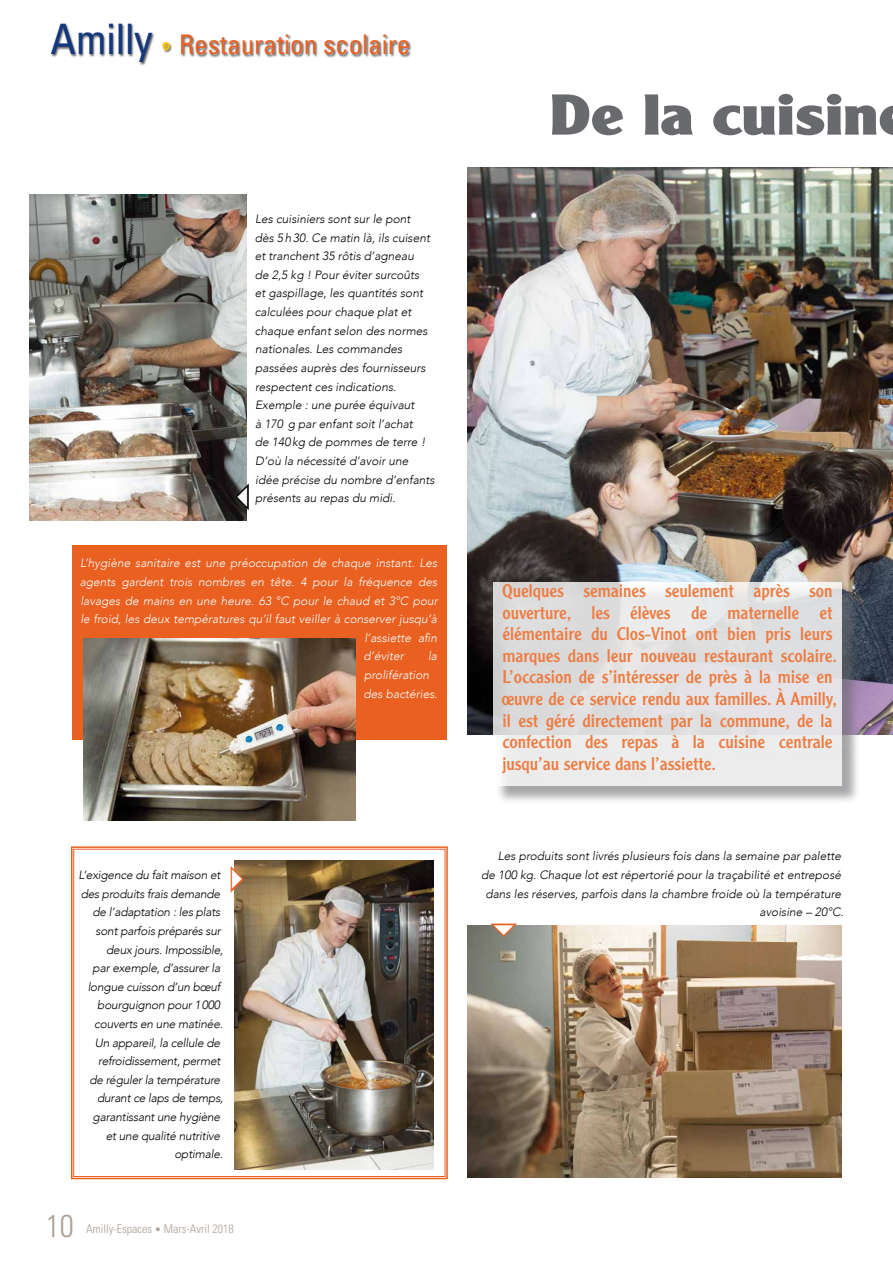
<style>
.page{position:relative;width:893px;height:1263px;background:#fff}
.page>*{position:absolute;margin:0;border:0;box-sizing:border-box;transform-origin:0 0}
.t1{font:900 56.25px "Clearface Gothic LT Std";color:#696a6d;scale:1.16 1}
.t2{font:300 condensed 31.5px "Univers LT Std";color:#aca095}
.t3{font:condensed 27px "Univers LT Std";color:#e96021}
.t4{font:18px/21.6px "Clearface Gothic LT Std";color:#ed7d43}
.t5{font:italic 300 12px/18.6px "Avenir";color:#000}
.t6{font:italic 300 12px/18.6px "Avenir";letter-spacing:-.02em;color:#000;text-align:right}
.t7{font:italic 300 12px/18.6px "Avenir";color:#fff}
.t8{font:300 condensed 12px "Univers LT Std";color:#aca095}
.s1{font-size:42px;color:#14377d}
.s2{font-family:"Giddyup Std";font-stretch:normal;font-size:48px;color:#f9c606}
.s3{font-size:10.5px}
</style>
<div class="page">
<img style="left:468px;top:168px;width:425px;height:567px">
<div style="left:495px;top:585px;width:366px;height:219px;background:#6d6e71;opacity:.75"></div>
<svg style="left:493px;top:582px;width:349px;height:204px;background:#e3e3e4"></svg>
<div style="left:51px;top:24px;width:360px;height:42px;background:#000;opacity:.6"></div>
<div style="left:72px;top:545px;width:374px;height:194px;background:#e96021"></div>
<img style="left:468px;top:926px;width:374px;height:252px">
<img style="left:30px;top:195px;width:217px;height:325px">
<img style="left:71px;top:846px;width:377px;height:334px">
<div style="left:73px;top:849px;width:372px;height:328px;border:1px solid #e96021"></div>
<img style="left:84px;top:638px;width:272px;height:182px">
<svg style="left:228px;top:865px;width:18px;height:31px"></svg>
<svg style="left:233px;top:480px;width:16px;height:31px"></svg>
<svg style="left:487px;top:923px;width:31px;height:16px"></svg>
<h3 class="t3" style="left:50px;top:27px;width:361px"><span class="s1">Amilly</span> <span class="s2">•</span> Restauration scolaire</h3>
<p class="t5" style="left:255px;top:210px;width:181px">Les cuisiniers sont sur le pont<br>dès 5h30. Ce matin là, ils cuisent et tranchent 35 rôtis d’agneau<br>de 2,5 kg ! Pour éviter surcoûts<br>et gaspillage, les quantités sont calculées pour chaque plat et chaque enfant selon des normes nationales. Les commandes passées auprès des fournisseurs respectent ces indications.<br>Exemple : une purée équivaut<br>à 170 g par enfant soit l’achat<br>de 140kg de pommes de terre !<br>D’où la nécessité d’avoir une<br>idée précise du nombre d’enfants présents au repas du midi.</p>
<p class="t7" style="left:80px;top:554px;width:359px">L’hygiène sanitaire est une préoccupation de chaque instant. Les</p>
<p class="t7" style="left:80px;top:572px;width:359px">agents gardent trois nombres en tête. 4 pour la fréquence des</p>
<p class="t7" style="left:80px;top:591px;width:359px">lavages de mains en une heure. 63 °C pour le chaud et 3°C pour</p>
<p class="t7" style="left:80px;top:610px;width:358px">le froid, les deux températures qu’il faut veiller à conserver jusqu’à</p>
<p class="t7" style="left:364px;top:628px;width:74px">l’assiette afin</p>
<p class="t7" style="left:364px;top:647px;width:42px">d’éviter</p>
<p class="t7" style="left:364px;top:647px;width:76px;text-indent:64px">la prolifération des bactéries.</p>
<p class="t6" style="left:79px;top:866px;width:146px">L’exigence du fait maison et des produits frais demande de l’adaptation : les plats sont parfois préparés sur deux jours. Impossible,<br>par exemple, d’assurer la longue cuisson d’un bœuf bourguignon pour 1000 couverts en une matinée.<br>Un appareil, la cellule de refroidissement, permet<br>de réguler la température durant ce laps de temps, garantissant une hygiène<br>et une qualité nutritive optimale.</p>
<h2 class="t2" style="left:46px;top:1207px;width:29px">10</h2>
<p class="t8" style="left:86px;top:1221px;width:149px">Amilly-Espaces <span class="s3">•</span> Mars-Avril 2018</p>
<h1 class="t1" style="left:550px;top:80px;width:285px">De la cuisin</h1>
<p class="t4" style="left:502px;top:580px;width:337px">Quelques semaines seulement après son ouverture, les élèves de maternelle et élémentaire du Clos-Vinot ont bien pris leurs marques dans leur nouveau restaurant scolaire.<br>L’occasion de s’intéresser de près à la mise en œuvre de ce service rendu aux familles. À Amilly, il est géré directement par la commune, de la confection des repas à la cuisine centrale jusqu’au service dans l’assiette.</p>
<p class="t5" style="left:481px;top:847px;width:364px;text-align:right">Les produits sont livrés plusieurs fois dans la semaine par palette<br>de 100 kg. Chaque lot est répertorié pour la traçabilité et entreposé dans les réserves, parfois dans la chambre froide où la température avoisine – 20°C.</p>
</div>
